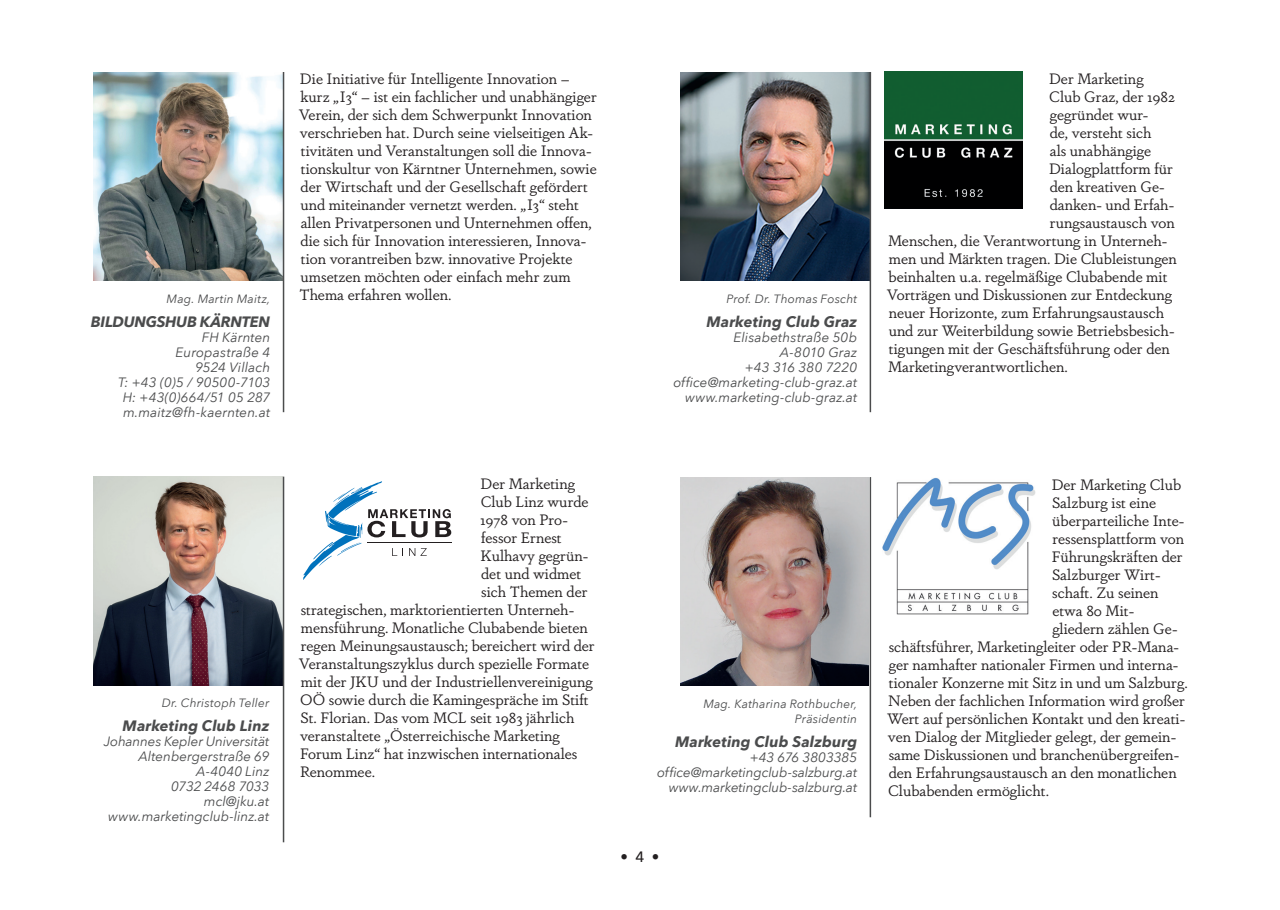
<style>
.page{position:relative;width:1280px;height:910px;background:#fff}
.page>*{position:absolute;margin:0;border:0;box-sizing:border-box;transform-origin:0 0}
.t1{font:15px/18px "Dapifer";color:#231f20}
.t2{font:italic 700 15px "Avenir Next";letter-spacing:.005em;color:#4b4c4d}
.t3{font:italic 700 15px "Avenir Next";letter-spacing:-.02em;color:#4b4c4d}
.t4{font:500 15px "Avenir Next";color:#231f20}
.t5{font:italic 13.5px/15px "Avenir Next";color:#4b4c4d;text-align:right}
.t6{font:italic 12px/15px "Avenir Next";letter-spacing:.015em;color:#4b4c4d;text-align:right}
</style>
<div class="page">
<img style="left:883px;top:478px;width:153px;height:136px">
<img style="left:94px;top:72px;width:189px;height:209px">
<img style="left:680px;top:72px;width:190px;height:209px">
<img style="left:680px;top:477px;width:189px;height:209px">
<img style="left:94px;top:477px;width:189px;height:208px">
<hr style="left:283px;top:477px;width:1px;height:365px;background:#4b4c4d">
<hr style="left:283px;top:72px;width:1px;height:340px;background:#4b4c4d">
<hr style="left:870px;top:72px;width:1px;height:340px;background:#4b4c4d">
<hr style="left:870px;top:477px;width:1px;height:340px;background:#4b4c4d">
<img style="left:885px;top:72px;width:137px;height:137px">
<svg style="left:303px;top:481px;width:148px;height:99px"></svg>
<p class="t6" style="left:167px;top:291px;width:105px">Mag. Martin Maitz,</p>
<p class="t3" style="left:91px;top:309px;width:181px">BILDUNGSHUB KÄRNTEN</p>
<p class="t5" style="left:118px;top:329px;width:154px">FH Kärnten<br>Europastraße 4<br>9524 Villach<br>T: +43 (0)5 / 90500-7103<br>H: +43(0)664/51 05 287 m.maitz@fh-kaernten.at</p>
<p class="t6" style="left:162px;top:695px;width:109px">Dr. Christoph Teller</p>
<p class="t2" style="left:123px;top:713px;width:148px">Marketing Club Linz</p>
<p class="t5" style="left:104px;top:733px;width:167px">Johannes Kepler Universität<br>Altenbergerstraße 69<br>A-4040 Linz<br>0732 2468 7033 mcl@jku.at www.marketingclub-linz.at</p>
<p class="t1" style="left:299px;top:70px;width:300px">Die Initiative für Intelligente Innovation – kurz „I3“ – ist ein fachlicher und unabhängiger Verein, der sich dem Schwerpunkt Innovation verschrieben hat. Durch seine vielseitigen Ak&shy;tivitäten und Veranstaltungen soll die Innova&shy;tionskultur von Kärntner Unternehmen, sowie der Wirtschaft und der Gesellschaft gefördert und miteinander vernetzt werden. „I3“ steht allen Privatpersonen und Unternehmen offen, die sich für Innovation interessieren, Innova&shy;tion vorantreiben bzw. innovative Projekte umsetzen möchten oder einfach mehr zum Thema erfahren wollen.</p>
<p class="t1" style="left:1049px;top:70px;width:96px">Der Marketing</p>
<p class="t1" style="left:1049px;top:88px;width:127px">Club Graz, der 1982</p>
<p class="t1" style="left:1050px;top:106px;width:100px">gegründet wur-</p>
<p class="t1" style="left:1050px;top:124px;width:103px">de, versteht sich</p>
<p class="t1" style="left:1050px;top:142px;width:103px">als unabhängige</p>
<p class="t1" style="left:1049px;top:160px;width:125px">Dialogplattform für</p>
<p class="t1" style="left:1050px;top:178px;width:116px">den kreativen Ge-</p>
<p class="t1" style="left:1050px;top:196px;width:126px">danken- und Erfah-</p>
<p class="t1" style="left:1050px;top:214px;width:126px">rungsaustausch von</p>
<p class="t1" style="left:888px;top:232px;width:281px">Menschen, die Verantwortung in Unterneh-</p>
<p class="t1" style="left:889px;top:250px;width:290px">men und Märkten tragen. Die Clubleistungen</p>
<p class="t1" style="left:889px;top:268px;width:280px">beinhalten u.a. regelmäßige Clubabende mit</p>
<p class="t1" style="left:887px;top:286px;width:287px">Vorträgen und Diskussionen zur Entdeckung</p>
<p class="t1" style="left:889px;top:304px;width:277px">neuer Horizonte, zum Erfahrungsaustausch</p>
<p class="t1" style="left:889px;top:322px;width:287px">und zur Weiterbildung sowie Betriebsbesich-</p>
<p class="t1" style="left:889px;top:340px;width:282px">tigungen mit der Geschäftsführung oder den</p>
<p class="t1" style="left:888px;top:358px;width:181px">Marketingverantwortlichen.</p>
<p class="t6" style="left:726px;top:291px;width:132px">Prof. Dr. Thomas Foscht</p>
<p class="t2" style="left:706px;top:309px;width:152px">Marketing Club Graz</p>
<p class="t5" style="left:673px;top:329px;width:185px">Elisabethstraße 50b<br>A-8010 Graz<br>+43 316 380 7220 office@marketing-club-graz.at www.marketing-club-graz.at</p>
<p class="t1" style="left:480px;top:474px;width:96px">Der Marketing</p>
<p class="t1" style="left:481px;top:492px;width:109px">Club Linz wurde</p>
<p class="t1" style="left:480px;top:510px;width:89px">1978 von Pro-</p>
<p class="t1" style="left:481px;top:528px;width:82px">fessor Ernest</p>
<p class="t1" style="left:480px;top:546px;width:109px">Kulhavy gegrün-</p>
<p class="t1" style="left:481px;top:564px;width:102px">det und widmet</p>
<p class="t1" style="left:481px;top:582px;width:108px">sich Themen der</p>
<p class="t1" style="left:301px;top:600px;width:275px">strategischen, marktorientierten Unterneh-</p>
<p class="t1" style="left:301px;top:618px;width:288px">mensführung. Monatliche Clubabende bieten</p>
<p class="t1" style="left:301px;top:636px;width:295px">regen Meinungsaustausch; bereichert wird der</p>
<p class="t1" style="left:299px;top:654px;width:292px">Veranstaltungszyklus durch spezielle Formate</p>
<p class="t1" style="left:301px;top:672px;width:293px">mit der JKU und der Industriellenvereinigung</p>
<p class="t1" style="left:300px;top:690px;width:290px">OÖ sowie durch die Kamingespräche im Stift</p>
<p class="t1" style="left:300px;top:708px;width:276px">St. Florian. Das vom MCL seit 1983 jährlich</p>
<p class="t1" style="left:300px;top:726px;width:261px">veranstaltete „Österreichische Marketing</p>
<p class="t1" style="left:300px;top:744px;width:279px">Forum Linz“ hat inzwischen internationales</p>
<p class="t1" style="left:300px;top:762px;width:77px">Renommee.</p>
<p class="t6" style="left:703px;top:696px;width:155px">Mag. Katharina Rothbucher,<br>Präsidentin</p>
<p class="t2" style="left:675px;top:729px;width:183px">Marketing Club Salzburg</p>
<p class="t5" style="left:657px;top:749px;width:202px">+43 676 3803385 office@marketingclub-salzburg.at www.marketingclub-salzburg.at</p>
<p class="t4" style="left:620px;top:844px;width:40px">• 4 •</p>
<p class="t1" style="left:1052px;top:476px;width:131px">Der Marketing Club</p>
<p class="t1" style="left:1052px;top:494px;width:106px">Salzburg ist eine</p>
<p class="t1" style="left:1052px;top:512px;width:134px">überparteiliche Inte-</p>
<p class="t1" style="left:1052px;top:530px;width:133px">ressensplattform von</p>
<p class="t1" style="left:1052px;top:548px;width:133px">Führungskräften der</p>
<p class="t1" style="left:1052px;top:566px;width:110px">Salzburger Wirt-</p>
<p class="t1" style="left:1052px;top:584px;width:108px">schaft. Zu seinen</p>
<p class="t1" style="left:1052px;top:602px;width:83px">etwa 80 Mit-</p>
<p class="t1" style="left:1052px;top:620px;width:127px">gliedern zählen Ge-</p>
<p class="t1" style="left:889px;top:638px;width:292px">schäftsführer, Marketingleiter oder PR-Mana-</p>
<p class="t1" style="left:889px;top:656px;width:291px">ger namhafter nationaler Firmen und interna-</p>
<p class="t1" style="left:889px;top:674px;width:300px">tionaler Konzerne mit Sitz in und um Salzburg.</p>
<p class="t1" style="left:888px;top:692px;width:298px">Neben der fachlichen Information wird großer</p>
<p class="t1" style="left:887px;top:710px;width:300px">Wert auf persönlichen Kontakt und den kreati-</p>
<p class="t1" style="left:888px;top:728px;width:290px">ven Dialog der Mitglieder gelegt, der gemein-</p>
<p class="t1" style="left:889px;top:746px;width:292px">same Diskussionen und branchenübergreifen-</p>
<p class="t1" style="left:889px;top:764px;width:289px">den Erfahrungsaustausch an den monatlichen</p>
<p class="t1" style="left:888px;top:782px;width:162px">Clubabenden ermöglicht.</p>
</div>
